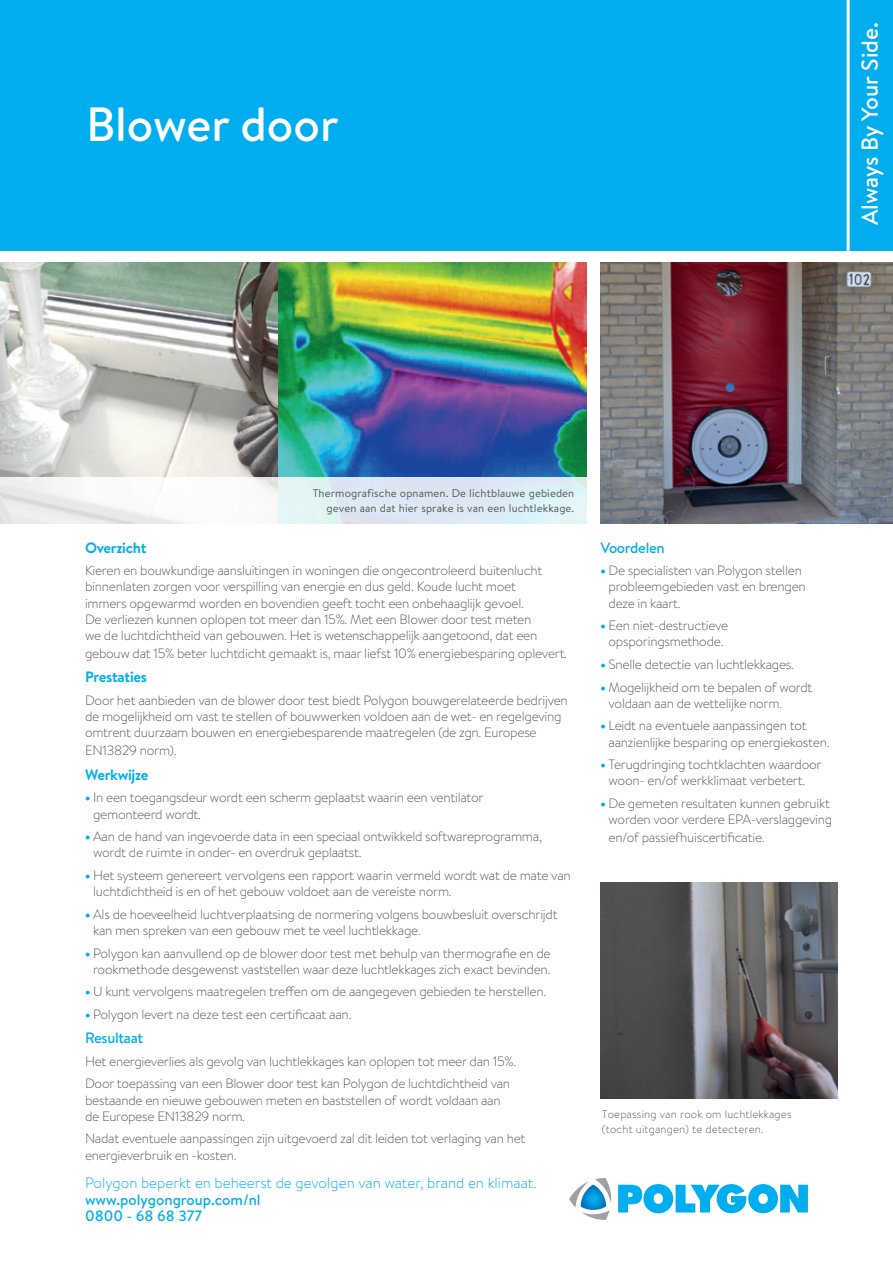
<style>
.page{position:relative;width:893px;height:1263px;background:#fff}
.page>*{position:absolute;margin:0;border:0;box-sizing:border-box;transform-origin:0 0}
.t1{font:500 48px "Brandon Text";color:#fff}
.t2{font:500 23.1px "Brandon Text";letter-spacing:-.005em;color:#fff}
.t3{font:300 15px "Brandon Text";color:#00aeef}
.t4{font:500 15px/16.5px "Brandon Text";color:#00aeef}
.t5{font:700 15px "Brandon Text";letter-spacing:-.02em;color:#00aeef}
.t6{font:500 15px "Brandon Text";letter-spacing:-.02em;color:#00aeef}
.t7{font:300 13.5px/16.2px "Brandon Text";letter-spacing:-.02em;color:#57585a}
.t8{font:11.25px/15px "Brandon Text";letter-spacing:.01em;color:#57585a;text-align:right}
.t9{font:300 11.25px/15px "Brandon Text";letter-spacing:.01em;color:#57585a}
.s1{font-weight:900;color:#00aeef}
</style>
<div class="page">
<img style="left:601px;top:262px;width:292px;height:261px">
<svg style="left:618px;top:1184px;width:190px;height:29px"></svg>
<svg style="left:569px;top:1178px;width:43px;height:42px"></svg>
<div style="left:0;top:0;width:893px;height:251px;background:#00aeef"></div>
<hr style="left:847px;top:0;width:3px;height:251px;background:#fff">
<img style="left:600px;top:883px;width:238px;height:216px">
<img style="left:0;top:262px;width:586px;height:215px">
<svg style="left:0;top:477px;width:587px;height:47px"></svg>
<h1 class="t1" style="left:86px;top:91px;width:254px">Blower door</h1>
<h2 class="t2" style="left:854px;top:225px;width:204px;rotate:-90deg">Always By Your Side.</h2>
<p class="t8" style="left:313px;top:486px;width:263px">Thermografische opnamen. De lichtblauwe gebieden geven aan dat hier sprake is van een luchtlekkage.</p>
<p class="t5" style="left:85px;top:537px;width:63px">Overzicht</p>
<p class="t7" style="left:85px;top:562px;width:459px">Kieren en bouwkundige aansluitingen in woningen die ongecontroleerd buitenlucht binnenlaten zorgen voor verspilling van energie en dus geld. Koude lucht moet immers opgewarmd worden en bovendien geeft tocht een onbehaaglijk gevoel.<br>De verliezen kunnen oplopen tot meer dan 15%. Met een Blower door test meten we de luchtdichtheid van gebouwen. Het is wetenschappelijk aangetoond, dat een</p>
<p class="t7" style="left:85px;top:645px;width:484px">gebouw dat 15% beter luchtdicht gemaakt is, maar liefst 10% energiebesparing oplevert.</p>
<p class="t5" style="left:85px;top:667px;width:64px">Prestaties</p>
<p class="t7" style="left:85px;top:692px;width:484px">Door het aanbieden van de blower door test biedt Polygon bouwgerelateerde bedrijven de mogelijkheid om vast te stellen of bouwwerken voldoen aan de wet- en regelgeving omtrent duurzaam bouwen en energiebesparende maatregelen (de zgn. Europese</p>
<p class="t7" style="left:85px;top:742px;width:93px">EN13829 norm).</p>
<p class="t5" style="left:85px;top:764px;width:65px">Werkwijze</p>
<p class="t7" style="left:93px;top:789px;width:392px;text-indent:-8px"><span class="s1">•</span> In een toegangsdeur wordt een scherm geplaatst waarin een ventilator gemonteerd wordt.</p>
<p class="t7" style="left:93px;top:828px;width:450px;text-indent:-8px"><span class="s1">•</span> Aan de hand van ingevoerde data in een speciaal ontwikkeld softwareprogramma, wordt de ruimte in onder- en overdruk geplaatst.</p>
<p class="t7" style="left:93px;top:867px;width:479px;text-indent:-8px"><span class="s1">•</span> Het systeem genereert vervolgens een rapport waarin vermeld wordt wat de mate van luchtdichtheid is en of het gebouw voldoet aan de vereiste norm.</p>
<p class="t7" style="left:93px;top:905px;width:466px;text-indent:-8px"><span class="s1">•</span> Als de hoeveelheid luchtverplaatsing de normering volgens bouwbesluit overschrijdt kan men spreken van een gebouw met te veel luchtlekkage.</p>
<p class="t7" style="left:85px;top:944px;width:467px;text-align:center"><span class="s1">•</span> Polygon kan aanvullend op de blower door test met behulp van thermografie en de rookmethode desgewenst vaststellen waar deze luchtlekkages zich exact bevinden.</p>
<p class="t7" style="left:85px;top:983px;width:463px"><span class="s1">•</span> U kunt vervolgens maatregelen treffen om de aangegeven gebieden te herstellen.</p>
<p class="t7" style="left:85px;top:1005px;width:268px"><span class="s1">•</span> Polygon levert na deze test een certificaat aan.</p>
<p class="t6" style="left:85px;top:1028px;width:60px">Resultaat</p>
<p class="t7" style="left:85px;top:1049px;width:433px;line-height:22.5px">Het energieverlies als gevolg van luchtlekkages kan oplopen tot meer dan 15%.<br>Door toepassing van een Blower door test kan Polygon de luchtdichtheid van</p>
<p class="t7" style="left:85px;top:1091px;width:417px">bestaande en nieuwe gebouwen meten en baststellen of wordt voldaan aan de Europese EN13829 norm.</p>
<p class="t7" style="left:85px;top:1130px;width:442px">Nadat eventuele aanpassingen zijn uitgevoerd zal dit leiden tot verlaging van het energieverbruik en -kosten.</p>
<p class="t3" style="left:85px;top:1173px;width:453px">Polygon beperkt en beheerst de gevolgen van water, brand en klimaat.</p>
<p class="t4" style="left:85px;top:1191px;width:177px">www.polygongroup.com/nl<br>0800 - 68 68 377</p>
<p class="t6" style="left:600px;top:537px;width:66px">Voordelen</p>
<p class="t7" style="left:608px;top:562px;width:199px;text-indent:-8px"><span class="s1">•</span> De specialisten van Polygon stellen probleemgebieden vast en brengen deze in kaart.</p>
<p class="t7" style="left:600px;top:617px;width:129px;text-align:center"><span class="s1">•</span> Een niet-destructieve opsporingsmethode.</p>
<p class="t7" style="left:600px;top:656px;width:195px"><span class="s1">•</span> Snelle detectie van luchtlekkages.</p>
<p class="t7" style="left:608px;top:678px;width:205px;text-indent:-8px"><span class="s1">•</span> Mogelijkheid om te bepalen of wordt voldaan aan de wettelijke norm.</p>
<p class="t7" style="left:608px;top:717px;width:223px;text-indent:-8px"><span class="s1">•</span> Leidt na eventuele aanpassingen tot aanzienlijke besparing op energiekosten.</p>
<p class="t7" style="left:608px;top:756px;width:215px;text-indent:-8px"><span class="s1">•</span> Terugdringing tochtklachten waardoor woon- en/of werkklimaat verbetert.</p>
<p class="t7" style="left:600px;top:795px;width:233px;text-align:center"><span class="s1">•</span> De gemeten resultaten kunnen gebruikt worden voor verdere EPA-verslaggeving</p>
<p class="t7" style="left:608px;top:829px;width:158px">en/of passiefhuiscertificatie.</p>
<p class="t9" style="left:602px;top:1106px;width:191px">Toepassing van rook om luchtlekkages (tocht uitgangen) te detecteren.</p>
</div>
